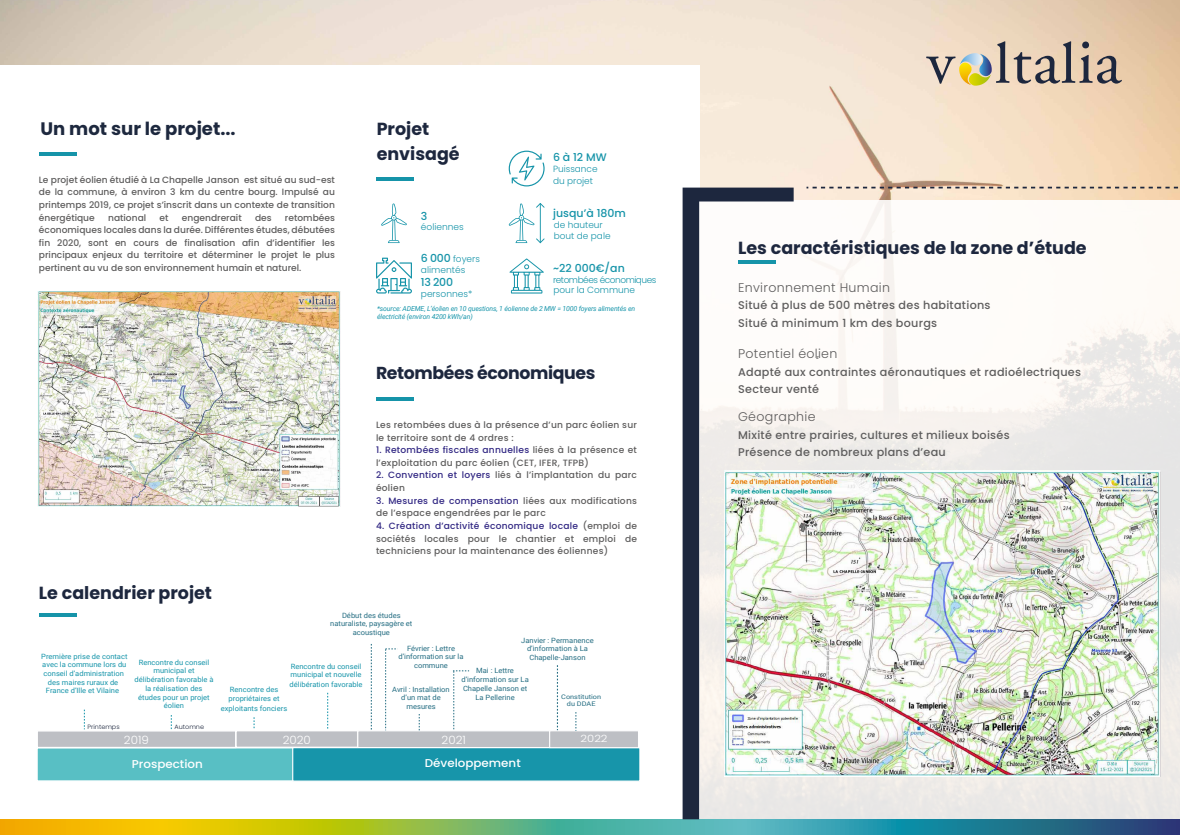
<style>
.page{position:relative;width:1180px;height:835px;background:#fff}
.page>*{position:absolute;margin:0;border:0;box-sizing:border-box;transform-origin:0 0}
.t1{font:700 18.06px "Poppins";color:#1d283e}
.t2{font:700 17.5px/25px "Poppins";color:#1d273e}
.t3{font:700 17.32px "Poppins";letter-spacing:-.02em;color:#1d273e}
.t4{font:300 12.6px "Poppins";letter-spacing:.025em;color:#5e5d5d}
.t5{font:500 11.38px "Poppins";color:#fff;scale:1.04 1}
.t6{font:300 11.38px "Poppins";color:#fff;scale:1.04 1}
.t7{font:500 11.2px/17.5px "Poppins";letter-spacing:.025em;color:#5e5d5d}
.t8{font:500 10.96px "Poppins";color:#1694a9}
.t9{font:500 10.92px "Poppins";color:#1694a9}
.t10{font:300 9.97px "Poppins";color:#fff;scale:1.16 1}
.t11{font:500 9.1px/12.6px "Poppins";letter-spacing:.025em;color:#5e5d5d}
.t12{font:500 9.1px "Poppins";color:#5e5d5d}
.t13{font:300 9.06px "Poppins";color:#1694a9}
.t14{font:300 8.96px/11.2px "Poppins";color:#1694a9}
.t15{font:300 8.96px/10.1px "Poppins";letter-spacing:-.05em;color:#1694a9}
.t16{font:7.24px/8.7px "Roboto";color:#1795aa;text-align:center;scale:1.04 1}
.t17{font:7.24px/8.7px "Roboto";color:#246d82;text-align:center;scale:1.04 1}
.t18{font:italic 6.86px/7.3px "Roboto";letter-spacing:-.02em;color:#1795aa}
.t19{font:6.33px/7.6px "Roboto";color:#246d82;text-align:center;scale:1.16 1}
.t20{font:300 6.19px "Poppins";color:#1d273e;scale:1.04 1}
.t21{font:4.2px "Myriad Pro";color:#1d1d1b}
.s1{font-weight:500;font-size:10.96px}
.s2{color:#312783}
</style>
<div class="page">
<img style="left:0;top:0;width:1180px;height:200px">
<svg style="left:926px;top:41px;width:196px;height:45px;background:#c2b39e"></svg>
<svg style="left:806px;top:187px;width:374px;height:1px"></svg>
<div style="left:699px;top:200px;width:481px;height:626px;background:linear-gradient(to bottom,#fbf9f7,#e7e4e2)"></div>
<div style="left:0;top:65px;width:699px;height:754px;background:#fff"></div>
<svg style="left:0;top:819px;width:1180px;height:15px;background:#76a564"></svg>
<hr style="left:39px;top:613px;width:37px;height:4px;background:#1694a9">
<hr style="left:39px;top:152px;width:37px;height:3px;background:#1694a9">
<hr style="left:376px;top:397px;width:37px;height:3px;background:#1694a9">
<hr style="left:377px;top:177px;width:37px;height:3px;background:#1694a9">
<svg style="left:381px;top:203px;width:26px;height:40px"></svg>
<svg style="left:376px;top:257px;width:36px;height:36px"></svg>
<svg style="left:509px;top:258px;width:35px;height:35px"></svg>
<svg style="left:509px;top:151px;width:35px;height:35px"></svg>
<svg style="left:509px;top:203px;width:35px;height:40px"></svg>
<hr style="left:540px;top:203px;width:1px;height:40px;background:#1694a9">
<svg style="left:682px;top:187px;width:111px;height:632px"></svg>
<div style="left:36px;top:746px;width:301px;height:35px;background:#58bfc4;border:2px solid #fff"></div>
<svg style="left:84px;top:709px;width:1px;height:20px"></svg>
<svg style="left:253px;top:717px;width:2px;height:11px"></svg>
<svg style="left:327px;top:692px;width:1px;height:37px"></svg>
<svg style="left:371px;top:644px;width:1px;height:86px"></svg>
<div style="left:292px;top:747px;width:348px;height:34px;background:#1795aa;border:1px solid #fff"></div>
<div style="left:37px;top:730px;width:199px;height:18px;background:#bdbfc4;border:1px solid #fff"></div>
<div style="left:235px;top:729px;width:123px;height:18px;background:#bdbfc4;border:1px solid #fff"></div>
<div style="left:357px;top:730px;width:193px;height:17px;background:#bdbfc4;border:1px solid #fff"></div>
<svg style="left:419px;top:714px;width:1px;height:16px"></svg>
<div style="left:549px;top:730px;width:90px;height:17px;background:#bdbfc4;border:1px solid #fff"></div>
<svg style="left:575px;top:712px;width:1px;height:17px"></svg>
<svg style="left:557px;top:665px;width:1px;height:65px"></svg>
<svg style="left:385px;top:648px;width:11px;height:82px"></svg>
<svg style="left:453px;top:670px;width:16px;height:60px"></svg>
<img style="left:37px;top:292px;width:303px;height:214px">
<img style="left:724px;top:470px;width:436px;height:306px">
<h1 class="t1" style="left:41px;top:118px;width:197px">Un mot sur le projet...</h1>
<p class="t11" style="left:39px;top:173px;width:297px;text-align:justify">Le projet éolien étudié à La Chapelle Janson est situé au sud-est de la commune, à environ 3 km du centre bourg. Impulsé au printemps 2019, ce projet s’inscrit dans un contexte de transition énergétique</p>
<p class="t11" style="left:39px;top:211px;width:297px;text-align:justify;text-indent:246px">retombées économiques locales dans la durée. Différentes études, débutées fin 2020, sont en cours de finalisation afin d’identifier les principaux enjeux du territoire et déterminer le projet le plus pertinent au vu de son environnement humain et naturel.</p>
<p class="t12" style="left:108px;top:212px;width:40px">national</p>
<p class="t11" style="left:160px;top:211px;width:10px">et</p>
<p class="t12" style="left:182px;top:212px;width:61px">engendrerait</p>
<p class="t11" style="left:255px;top:211px;width:18px">des</p>
<h2 class="t2" style="left:39px;top:580px;width:175px">Le calendrier projet</h2>
<h2 class="t2" style="left:377px;top:116px;width:85px">Projet envisagé</h2>
<p class="t8" style="left:421px;top:210px;width:8px">3</p>
<p class="t13" style="left:421px;top:222px;width:45px">éoliennes</p>
<p class="t14" style="left:421px;top:253px;width:61px"><span class="s1">6 000</span> foyers</p>
<p class="t13" style="left:421px;top:265px;width:46px">alimentés</p>
<p class="t8" style="left:421px;top:276px;width:34px">13 200</p>
<p class="t13" style="left:421px;top:289px;width:53px">personnes*</p>
<p class="t9" style="left:553px;top:151px;width:55px">6 à 12 MW</p>
<p class="t14" style="left:553px;top:164px;width:46px">Puissance du projet</p>
<p class="t8" style="left:553px;top:206px;width:74px">jusqu’à 180m</p>
<p class="t14" style="left:554px;top:219px;width:58px">de hauteur bout de pale</p>
<p class="t8" style="left:553px;top:261px;width:73px">~22 000€/an</p>
<p class="t15" style="left:553px;top:274px;width:105px">retombées économiques pour la Commune</p>
<p class="t18" style="left:377px;top:305px;width:260px">*source: ADEME, L’éolien en 10 questions, 1 éolienne de 2 MW = 1000 foyers alimentés en électricité (environ 4200 kWh/an)</p>
<h3 class="t3" style="left:376px;top:363px;width:221px">Retombées économiques</h3>
<p class="t11" style="left:376px;top:418px;width:262px">Les retombées dues à la présence d’un parc éolien sur le territoire sont de 4 ordres :</p>
<p class="t11" style="left:376px;top:443px;width:262px"><span class="s2">1. Retombées fiscales annuelles</span> liées à la présence et l’exploitation du parc éolien (CET, IFER, TFPB)</p>
<p class="t11" style="left:376px;top:469px;width:262px"><span class="s2">2. Convention et loyers</span> liés à l’implantation du parc éolien</p>
<p class="t11" style="left:376px;top:494px;width:262px"><span class="s2">3. Mesures de compensation</span> liées aux modifications de l’espace engendrées par le parc</p>
<p class="t11" style="left:376px;top:519px;width:262px;text-align:justify"><span class="s2">4. Création d’activité économique locale</span> (emploi de sociétés locales pour le chantier et emploi de techniciens pour la maintenance des éoliennes)</p>
<p class="t17" style="left:330px;top:610px;width:80px">Début des études naturaliste, paysagère et acoustique</p>
<p class="t17" style="left:521px;top:635px;width:71px">Janvier : Permanence d’information à La<br>Chapelle-Janson</p>
<p class="t17" style="left:398px;top:643px;width:64px">Février : Lettre d’information sur la commune</p>
<p class="t17" style="left:461px;top:666px;width:66px">Mai : Lettre d’information sur La<br>Chapelle Janson et<br>La Pellerine</p>
<p class="t16" style="left:41px;top:651px;width:84px">Première prise de contact avec la commune lors du conseil d’administration des maires ruraux de<br>France d’Ille et Vilaine</p>
<p class="t16" style="left:290px;top:661px;width:70px;text-align:left">Rencontre du conseil municipal et nouvelle</p>
<p class="t16" style="left:134px;top:657px;width:77px">Rencontre du conseil municipal et délibération favorable à la réalisation des études pour un projet éolien</p>
<p class="t16" style="left:289px;top:680px;width:72px">délibération favorable</p>
<p class="t17" style="left:392px;top:684px;width:57px">Avril : Installation d’un mat de mesures</p>
<p class="t16" style="left:229px;top:685px;width:51px;text-align:left">Rencontre des propriétaires et</p>
<p class="t16" style="left:221px;top:703px;width:65px">exploitants fonciers</p>
<p class="t19" style="left:561px;top:692px;width:36px">Constitution du DDAE</p>
<p class="t20" style="left:87px;top:723px;width:32px">Printemps</p>
<p class="t20" style="left:174px;top:723px;width:30px">Automne</p>
<p class="t5" style="left:132px;top:756px;width:70px">Prospection</p>
<p class="t6" style="left:124px;top:733px;width:26px">2019</p>
<p class="t6" style="left:283px;top:733px;width:29px">2020</p>
<p class="t6" style="left:441px;top:733px;width:25px">2021</p>
<p class="t10" style="left:580px;top:732px;width:25px">2022</p>
<p class="t5" style="left:425px;top:756px;width:94px">Développement</p>
<h2 class="t2" style="left:738px;top:235px;width:350px">Les caractéristiques de la zone d’étude</h2>
<h3 class="t4" style="left:738px;top:280px;width:153px">Environnement Humain</h3>
<p class="t7" style="left:738px;top:296px;width:254px">Situé à plus de 500 mètres des habitations<br>Situé à minimum 1 km des bourgs</p>
<h3 class="t4" style="left:738px;top:346px;width:101px">Potentiel éolien</h3>
<p class="t7" style="left:738px;top:363px;width:344px">Adapté aux contraintes aéronautiques et radioélectriques<br>Secteur venté</p>
<h3 class="t4" style="left:738px;top:409px;width:79px">Géographie</h3>
<p class="t7" style="left:738px;top:426px;width:273px">Mixité entre prairies, cultures et milieux boisés<br>Présence de nombreux plans d’eau</p>
<p class="t21" style="left:816px;top:355px;width:4px">Z</p>
</div>
